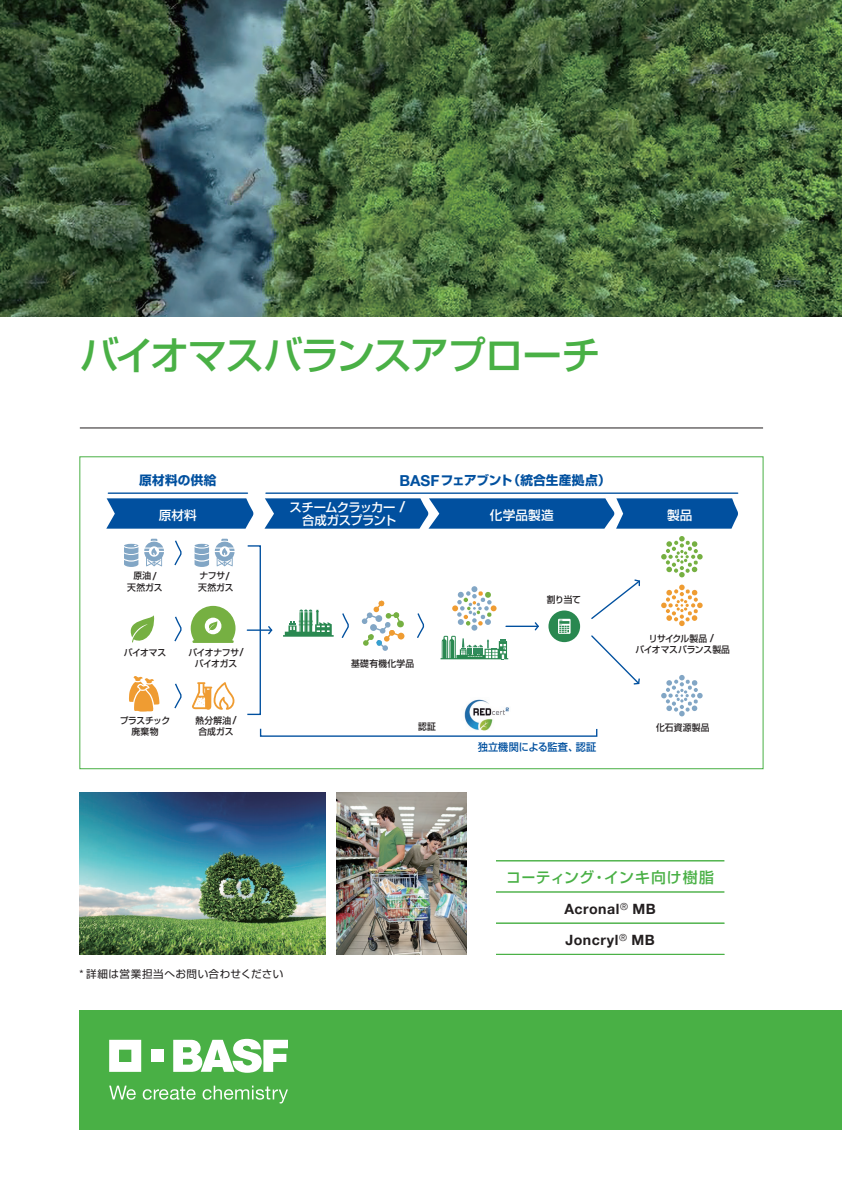
<style>
.page{position:relative;width:842px;height:1191px;background:#fff}
.page>*{position:absolute;margin:0;border:0;box-sizing:border-box;transform-origin:0 0}
.t1{font:500 39px "Shin Go Pro";letter-spacing:-.05em;color:#49b045}
.t2{font:500 14.9px "Shin Go Pr 6 N";letter-spacing:.055em;color:#49b045}
.t3{font:700 14.2px/31px "Helvetica Neue";letter-spacing:.035em;color:#231f20}
.t4{font:700 12.7px "Shin Go Pro";letter-spacing:-.01em;color:#01509f}
.t5{font:500 12.7px "Shin Go Pro";letter-spacing:.005em;color:#fff}
.t6{font:700 12.7px "Shin Go Pro";letter-spacing:.01em;color:#01509f}
.t7{font:500 12.4px/13.6px "Shin Go Pro";letter-spacing:-.055em;color:#fff;text-align:center}
.t8{font:10.6px "Shin Go Pro";letter-spacing:.045em;color:#231f20}
.t9{font:500 10.6px "Shin Go Pro";letter-spacing:.005em;color:#01509f;scale:.96 1}
.t10{font:500 9.1px/11.3px "Shin Go Pro";letter-spacing:-.015em;color:#231f20;text-align:center;scale:.96 1}
.t11{font:500 9.1px/11.3px "Shin Go Pro";letter-spacing:-.04em;color:#231f20;text-align:center;scale:.96 1}
.t12{font:500 9.1px/11.3px "Shin Go Pro";letter-spacing:.015em;color:#231f20;text-align:center;scale:.96 1}
.t13{font:500 9.1px "Shin Go Pro";letter-spacing:.03em;color:#231f20;scale:.96 1}
.s1{font-family:"Helvetica Neue LT Std";font-size:15.2px}
.s2{font-family:"Helvetica Neue LT Std";font-size:14.9px}
.s3{font-family:"Helvetica Neue LT Std";font-size:11px}
.s4{font-family:"Helvetica Neue LT Std";font-size:11.6px}
</style>
<div class="page">
<img style="left:0;top:0;width:842px;height:317px">
<div style="left:79px;top:1010px;width:763px;height:119px;background:#49b045"></div>
<svg style="left:109px;top:1039px;width:32px;height:32px"></svg>
<div style="left:151px;top:1049px;width:12px;height:13px;background:#fff"></div>
<svg style="left:173px;top:1038px;width:115px;height:34px"></svg>
<svg style="left:109px;top:1085px;width:27px;height:14px"></svg>
<svg style="left:143px;top:1086px;width:53px;height:13px"></svg>
<svg style="left:203px;top:1085px;width:85px;height:18px"></svg>
<hr style="left:80px;top:427px;width:683px;height:1px;background:#231f20">
<img style="left:337px;top:792px;width:129px;height:162px">
<svg style="left:106px;top:498px;width:148px;height:30px;background:#125ca5"></svg>
<hr style="left:108px;top:492px;width:139px;height:2px;background:#01509f">
<svg style="left:341px;top:613px;width:8px;height:25px"></svg>
<svg style="left:417px;top:613px;width:8px;height:25px"></svg>
<svg style="left:283px;top:609px;width:51px;height:27px"></svg>
<svg style="left:440px;top:636px;width:68px;height:24px"></svg>
<svg style="left:191px;top:606px;width:44px;height:37px"></svg>
<svg style="left:192px;top:682px;width:42px;height:27px"></svg>
<svg style="left:362px;top:600px;width:42px;height:51px"></svg>
<svg style="left:124px;top:544px;width:14px;height:23px"></svg>
<svg style="left:144px;top:539px;width:20px;height:27px"></svg>
<svg style="left:195px;top:544px;width:14px;height:23px"></svg>
<svg style="left:215px;top:539px;width:20px;height:27px"></svg>
<div style="left:548px;top:610px;width:32px;height:32px;background:#298850;border-radius:50%"></div>
<svg style="left:558px;top:619px;width:13px;height:15px"></svg>
<svg style="left:130px;top:615px;width:25px;height:28px"></svg>
<svg style="left:129px;top:676px;width:31px;height:35px"></svg>
<svg style="left:452px;top:586px;width:45px;height:44px"></svg>
<svg style="left:661px;top:536px;width:42px;height:41px"></svg>
<svg style="left:661px;top:675px;width:42px;height:41px"></svg>
<svg style="left:661px;top:584px;width:42px;height:42px"></svg>
<hr style="left:266px;top:492px;width:472px;height:2px;background:#01509f">
<svg style="left:265px;top:498px;width:473px;height:30px;background:#125ba5"></svg>
<svg style="left:591px;top:579px;width:49px;height:40px"></svg>
<svg style="left:591px;top:635px;width:49px;height:50px"></svg>
<hr style="left:506px;top:625px;width:32px;height:2px;background:#01509f">
<svg style="left:535px;top:622px;width:4px;height:8px"></svg>
<svg style="left:174px;top:540px;width:7px;height:26px"></svg>
<svg style="left:174px;top:616px;width:7px;height:26px"></svg>
<svg style="left:174px;top:683px;width:7px;height:26px"></svg>
<hr style="left:247px;top:629px;width:25px;height:2px;background:#01509f">
<svg style="left:268px;top:626px;width:4px;height:8px"></svg>
<svg style="left:246px;top:545px;width:16px;height:170px"></svg>
<div style="left:260px;top:728px;width:337px;height:9px;border:1px solid #01509f"></div>
<img style="left:462px;top:699px;width:48px;height:32px">
<img style="left:79px;top:792px;width:247px;height:162px">
<hr style="left:496px;top:860px;width:228px;height:1px;background:#49b045">
<hr style="left:496px;top:891px;width:228px;height:1px;background:#49b045">
<hr style="left:496px;top:923px;width:228px;height:1px;background:#49b045">
<hr style="left:496px;top:954px;width:228px;height:1px;background:#49b045">
<h1 class="t1" style="left:80px;top:323px;width:522px">バイオマスバランスアプローチ</h1>
<h3 class="t6" style="left:139px;top:470px;width:79px">原材料の供給</h3>
<h3 class="t4" style="left:400px;top:470px;width:212px"><span class="s1">BASF</span>フェアブント（統合生産拠点）</h3>
<h3 class="t5" style="left:159px;top:504px;width:39px">原材料</h3>
<h3 class="t7" style="left:290px;top:498px;width:117px">スチームクラッカー <span class="s2">/</span>合成ガスプラント</h3>
<h3 class="t5" style="left:490px;top:504px;width:65px">化学品製造</h3>
<h3 class="t5" style="left:667px;top:504px;width:27px">製品</h3>
<p class="t10" style="left:127px;top:569px;width:38px">原油<span class="s3">/<br></span>天然ガス</p>
<p class="t10" style="left:198px;top:569px;width:38px;text-align:left">ナフサ<span class="s3">/</span>天然ガス</p>
<p class="t10" style="left:124px;top:645px;width:46px">バイオマス</p>
<p class="t11" style="left:188px;top:645px;width:59px">バイオナフサ<span class="s3">/</span>バイオガス</p>
<p class="t10" style="left:120px;top:714px;width:54px">プラスチック廃棄物</p>
<p class="t12" style="left:196px;top:714px;width:44px">熱分解油<span class="s3">/</span>合成ガス</p>
<p class="t8" style="left:79px;top:965px;width:205px"><span class="s4">*</span> 詳細は営業担当へお問い合わせください</p>
<p class="t13" style="left:351px;top:656px;width:67px">基礎有機化学品</p>
<p class="t10" style="left:418px;top:719px;width:20px">認証</p>
<p class="t10" style="left:547px;top:593px;width:37px">割り当て</p>
<p class="t9" style="left:478px;top:738px;width:125px">独立機関による監査、認証</p>
<p class="t10" style="left:636px;top:631px;width:100px">リサイクル製品 <span class="s3">/<br></span>バイオマスバランス製品</p>
<p class="t10" style="left:656px;top:721px;width:57px">化石資源製品</p>
<h2 class="t2" style="left:506px;top:865px;width:209px">コーティング・インキ向け樹脂</h2>
<h3 class="t3" style="left:564px;top:893px;width:93px">Acronal<sup>®</sup> MB<br>Joncryl<sup>®</sup> MB</h3>
</div>
